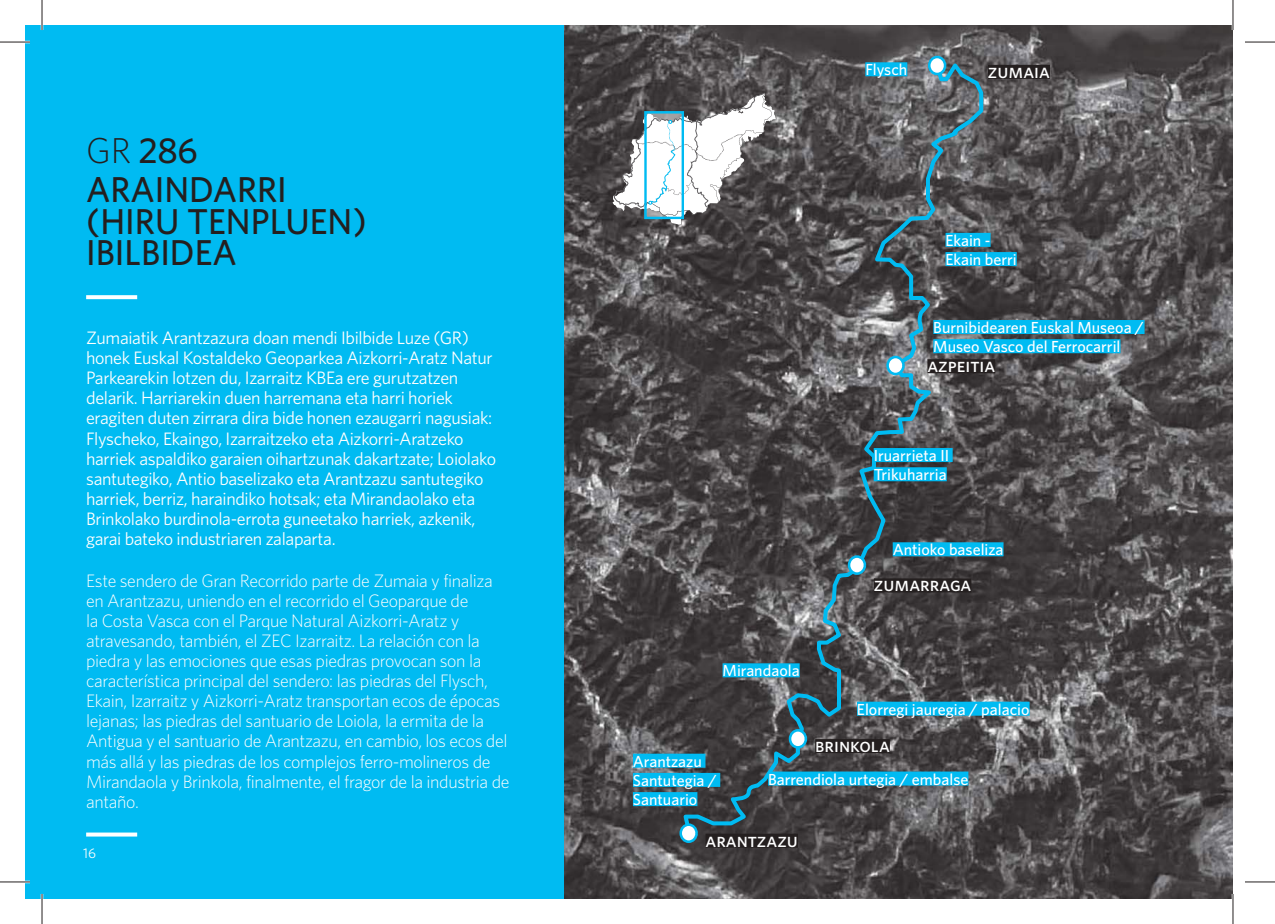
<style>
.page{position:relative;width:1275px;height:924px;background:#fff}
.page>*{position:absolute;margin:0;border:0;box-sizing:border-box;transform-origin:0 0}
.t1{font:500 36px/39.8px "Whitney HTF";color:#241f1f}
.t2{font:20px "Whitney HTF Medium SC";color:#fff}
.t3{font:300 18px/20px "Whitney HTF";letter-spacing:-.02em;color:#fff}
.t4{font:18px/20px "Whitney HTF";letter-spacing:-.02em;color:#fff}
.t5{font:500 16px/19.2px "Whitney HTF";color:#fff}
.t6{font:14px "Whitney HTF";color:#fff}
.s1{font-family:"Whitney HTF Light SC";font-weight:400}
</style>
<div class="page">
<img style="left:564px;top:25px;width:669px;height:873px">
<div style="left:25px;top:25px;width:539px;height:873px;background:#00bbf2"></div>
<svg style="left:86px;top:295px;width:51px;height:4px"></svg>
<svg style="left:86px;top:832px;width:51px;height:4px"></svg>
<div style="left:988px;top:65px;width:62px;height:14px;background:#241f1f"></div>
<div style="left:927px;top:359px;width:68px;height:14px;background:#241f1f"></div>
<div style="left:705px;top:833px;width:93px;height:14px;background:#241f1f"></div>
<div style="left:945px;top:233px;width:45px;height:14px;background:#00bbf2"></div>
<div style="left:945px;top:252px;width:71px;height:14px;background:#00bbf2"></div>
<div style="left:933px;top:320px;width:211px;height:14px;background:#00bbf2"></div>
<div style="left:933px;top:339px;width:187px;height:14px;background:#00bbf2"></div>
<div style="left:892px;top:542px;width:111px;height:14px;background:#00bbf2"></div>
<div style="left:857px;top:701px;width:172px;height:14px;background:#00bbf2"></div>
<div style="left:633px;top:753px;width:72px;height:14px;background:#00bbf2"></div>
<div style="left:633px;top:772px;width:87px;height:14px;background:#00bbf2"></div>
<div style="left:633px;top:791px;width:64px;height:14px;background:#00bbf2"></div>
<svg style="left:612px;top:92px;width:68px;height:133px"></svg>
<svg style="left:680px;top:58px;width:305px;height:776px;background:#50585d"></svg>
<div style="left:928px;top:56px;width:18px;height:19px;background:#fff;border:3px solid #00bbf2;border-radius:50%"></div>
<div style="left:886px;top:355px;width:18px;height:20px;background:#fff;border:3px solid #00bbf2;border-radius:50%"></div>
<div style="left:847px;top:555px;width:19px;height:19px;background:#fff;border:3px solid #00bbf2;border-radius:50%"></div>
<div style="left:788px;top:728px;width:19px;height:20px;background:#fff;border:3px solid #00bbf2;border-radius:50%"></div>
<div style="left:679px;top:823px;width:19px;height:19px;background:#fff;border:3px solid #00bbf2;border-radius:50%"></div>
<div style="left:873px;top:448px;width:79px;height:14px;background:#00bbf2"></div>
<div style="left:873px;top:467px;width:73px;height:14px;background:#00bbf2"></div>
<div style="left:768px;top:771px;width:200px;height:14px;background:#00bbf2"></div>
<hr style="left:0;top:41px;width:30px;height:2px;background:#fff">
<hr style="left:0;top:880px;width:30px;height:2px;background:#fff">
<hr style="left:41px;top:0;width:2px;height:30px;background:#fff">
<hr style="left:41px;top:893px;width:2px;height:30px;background:#fff">
<hr style="left:1231px;top:0;width:3px;height:30px;background:#fff">
<hr style="left:1231px;top:893px;width:3px;height:30px;background:#fff">
<hr style="left:0;top:42px;width:30px;height:1px;background:#241f1f">
<hr style="left:1245px;top:42px;width:30px;height:1px;background:#241f1f">
<hr style="left:0;top:881px;width:30px;height:1px;background:#241f1f">
<hr style="left:1245px;top:881px;width:30px;height:1px;background:#241f1f">
<hr style="left:42px;top:0;width:1px;height:30px;background:#241f1f">
<hr style="left:42px;top:893px;width:1px;height:30px;background:#241f1f">
<hr style="left:1232px;top:0;width:1px;height:30px;background:#241f1f">
<hr style="left:1232px;top:893px;width:1px;height:30px;background:#241f1f">
<h1 class="t1" style="left:86px;top:129px;width:202px"><span class="s1">GR</span> 286<br>ARAINDARRI</h1>
<h1 class="t1" style="left:86px;top:204px;width:282px;line-height:31.2px">(HIRU TENPLUEN)<br>IBILBIDEA</h1>
<p class="t4" style="left:86px;top:327px;width:411px">Zumaiatik Arantzazura doan mendi Ibilbide Luze (GR) honek Euskal Kostaldeko Geoparkea Aizkorri-Aratz Natur Parkearekin lotzen du, Izarraitz KBEa ere gurutzatzen delarik. Harriarekin duen harremana eta harri horiek eragiten duten zirrara dira bide honen ezaugarri nagusiak:<br>Flyscheko, Ekaingo, Izarraitzeko eta Aizkorri-Aratzeko harriek aspaldiko garaien oihartzunak dakartzate; Loiolako santutegiko, Antio baselizako eta Arantzazu santutegiko harriek, berriz, haraindiko hotsak; eta Mirandaolako eta Brinkolako burdinola-errota guneetako harriek, azkenik, garai bateko industriaren zalaparta.</p>
<p class="t3" style="left:86px;top:570px;width:425px">Este sendero de Gran Recorrido parte de Zumaia y finaliza en Arantzazu, uniendo en el recorrido el Geoparque de<br>la Costa Vasca con el Parque Natural Aizkorri-Aratz y atravesando, también, el ZEC Izarraitz. La relación con la piedra y las emociones que esas piedras provocan son la característica principal del sendero: las piedras del Flysch, Ekain, Izarraitz y Aizkorri-Aratz transportan ecos de épocas lejanas; las piedras del santuario de Loiola, la ermita de la Antigua y el santuario de Arantzazu, en cambio, los ecos del más allá y las piedras de los complejos ferro-molineros de Mirandaola y Brinkola, finalmente, el fragor de la industria de antaño.</p>
<p class="t6" style="left:83px;top:844px;width:14px">16</p>
<p class="t5" style="left:865px;top:60px;width:43px">Flysch</p>
<p class="t2" style="left:988px;top:59px;width:63px">zumaia</p>
<p class="t5" style="left:945px;top:230px;width:73px">Ekain -<br>Ekain berri</p>
<p class="t5" style="left:933px;top:317px;width:212px">Burnibidearen Euskal Museoa /<br>Museo Vasco del Ferrocarril</p>
<p class="t2" style="left:927px;top:353px;width:69px">azpeitia</p>
<p class="t5" style="left:873px;top:445px;width:77px">Iruarrieta II<br>Trikuharria</p>
<p class="t5" style="left:892px;top:539px;width:112px">Antioko baseliza</p>
<p class="t2" style="left:874px;top:572px;width:99px">zumarraga</p>
<p class="t5" style="left:722px;top:660px;width:79px">Mirandaola</p>
<p class="t5" style="left:857px;top:698px;width:174px">Elorregi jauregia / palacio</p>
<p class="t2" style="left:815px;top:733px;width:76px">brinkola</p>
<p class="t5" style="left:633px;top:750px;width:85px">Arantzazu<br>Santutegia /<br>Santuario</p>
<p class="t5" style="left:768px;top:768px;width:202px">Barrendiola urtegia / embalse</p>
<p class="t2" style="left:705px;top:827px;width:94px">arantzazu</p>
</div>
